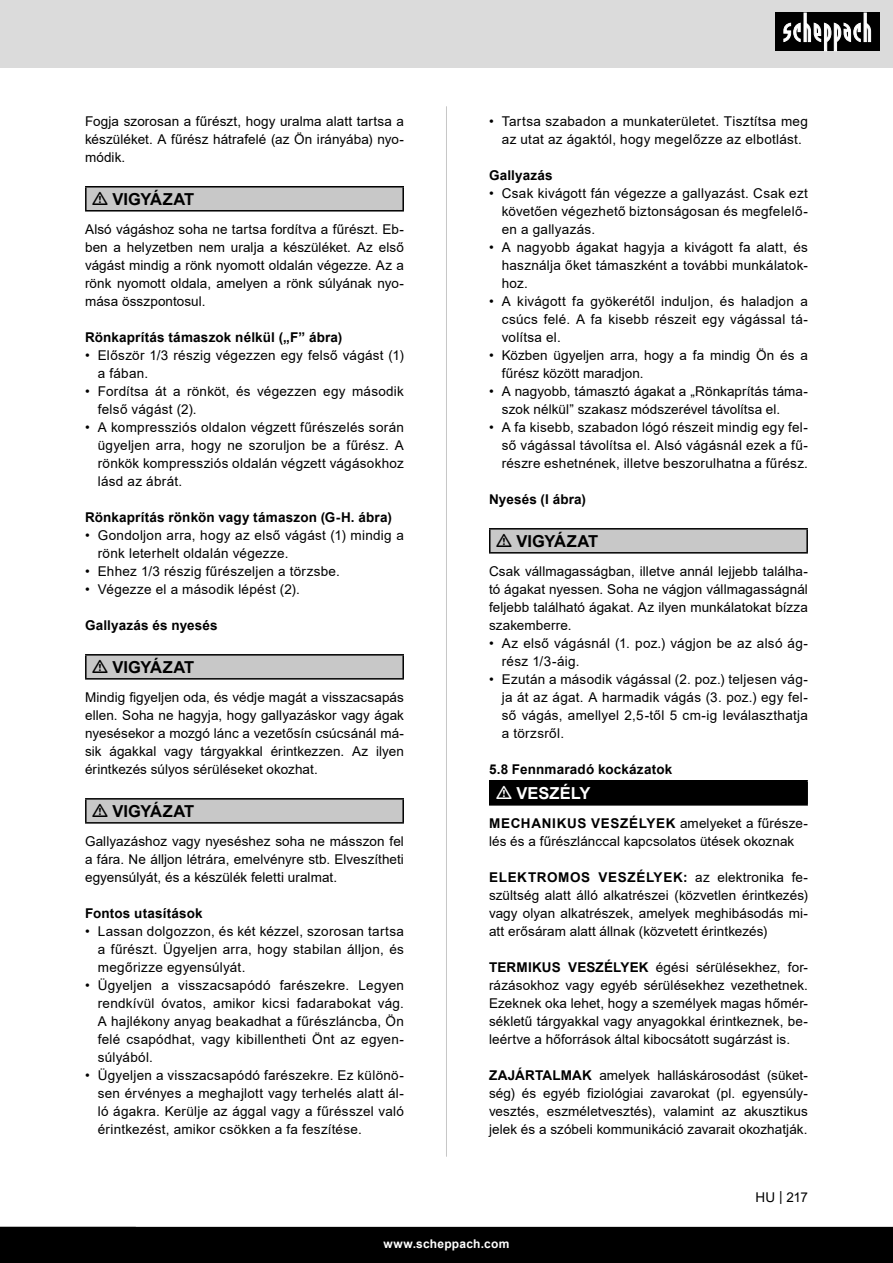
<style>
.page{position:relative;width:893px;height:1263px;background:#fff}
.page>*{position:absolute;margin:0;border:0;box-sizing:border-box;transform-origin:0 0}
.t1{font:700 16.5px "Arial";letter-spacing:.005em;color:#000}
.t2{font:700 16.5px "Arial";letter-spacing:.005em;color:#fff}
.t3{font:13.5px/18px "Arial";letter-spacing:.015em;color:#000;text-align:justify}
.t4{font:700 13.5px "Arial";letter-spacing:.015em;color:#000}
.t5{font:700 12px "Arial";letter-spacing:.02em;color:#fff}
.s1{font-weight:700}
</style>
<div class="page">
<div style="left:0;top:0;width:893px;height:67px;background:#dbdbdb"></div>
<div style="left:0;top:1227px;width:893px;height:36px;background:#000"></div>
<div style="left:775px;top:13px;width:105px;height:38px;background:#000"></div>
<svg style="left:783px;top:13px;width:88px;height:38px"></svg>
<hr style="left:446px;top:106px;width:1px;height:1051px;background:#c7c7c7">
<div style="left:490px;top:529px;width:317px;height:24px;background:#c8c8c8"></div>
<hr style="left:489px;top:528px;width:319px;height:2px;background:#000">
<svg style="left:489px;top:530px;width:1px;height:22px"></svg>
<hr style="left:806px;top:530px;width:2px;height:22px;background:#000">
<hr style="left:489px;top:552px;width:319px;height:2px;background:#000">
<div style="left:490px;top:781px;width:317px;height:24px;background:#000"></div>
<hr style="left:489px;top:780px;width:319px;height:2px;background:#000">
<svg style="left:489px;top:782px;width:1px;height:22px"></svg>
<hr style="left:806px;top:782px;width:2px;height:22px;background:#000">
<hr style="left:489px;top:804px;width:319px;height:2px;background:#000">
<div style="left:86px;top:187px;width:317px;height:24px;background:#c8c8c8"></div>
<hr style="left:85px;top:186px;width:319px;height:2px;background:#000">
<hr style="left:85px;top:188px;width:2px;height:22px;background:#000">
<hr style="left:402px;top:188px;width:2px;height:22px;background:#000">
<hr style="left:85px;top:210px;width:319px;height:2px;background:#000">
<div style="left:86px;top:655px;width:317px;height:24px;background:#c8c8c8"></div>
<hr style="left:85px;top:654px;width:319px;height:2px;background:#000">
<hr style="left:85px;top:656px;width:2px;height:22px;background:#000">
<hr style="left:402px;top:656px;width:2px;height:22px;background:#000">
<hr style="left:85px;top:678px;width:319px;height:2px;background:#000">
<div style="left:86px;top:799px;width:317px;height:24px;background:#c8c8c8"></div>
<hr style="left:85px;top:798px;width:319px;height:2px;background:#000">
<hr style="left:85px;top:800px;width:2px;height:22px;background:#000">
<hr style="left:402px;top:800px;width:2px;height:22px;background:#000">
<hr style="left:85px;top:822px;width:319px;height:2px;background:#000">
<p class="t3" style="left:85px;top:112px;width:320px">Fogja szorosan a fűrészt, hogy uralma alatt tartsa a készüléket. A fűrész hátrafelé (az Ön irányába) nyo&shy;módik.</p>
<p class="t1" style="left:112px;top:187px;width:83px">VIGYÁZAT</p>
<p class="t3" style="left:85px;top:220px;width:320px">Alsó vágáshoz soha ne tartsa fordítva a fűrészt. Eb&shy;ben a helyzetben nem uralja a készüléket. Az első vágást mindig a rönk nyomott oldalán végezze. Az a rönk nyomott oldala, amelyen a rönk súlyának nyo&shy;mása összpontosul.</p>
<p class="t4" style="left:85px;top:328px;width:259px">Rönkaprítás támaszok nélkül („F” ábra)</p>
<p class="t3" style="left:98px;top:346px;width:308px;text-indent:-13px">• Először 1/3 részig végezzen egy felső vágást (1) a fában.</p>
<p class="t3" style="left:98px;top:382px;width:308px;text-indent:-13px">• Fordítsa át a rönköt, és végezzen egy második felső vágást (2).</p>
<p class="t3" style="left:98px;top:418px;width:308px;text-indent:-13px">• A kompressziós oldalon végzett fűrészelés során ügyeljen arra, hogy ne szoruljon be a fűrész. A rönkök kompressziós oldalán végzett vágásokhoz lásd az ábrát.</p>
<p class="t4" style="left:85px;top:508px;width:308px">Rönkaprítás rönkön vagy támaszon (G-H. ábra)</p>
<p class="t3" style="left:98px;top:526px;width:308px;text-indent:-13px">• Gondoljon arra, hogy az első vágást (1) mindig a rönk leterhelt oldalán végezze.</p>
<p class="t3" style="left:85px;top:562px;width:256px">• Ehhez 1/3 részig fűrészeljen a törzsbe.</p>
<p class="t3" style="left:85px;top:580px;width:216px">• Végezze el a második lépést (2).</p>
<p class="t4" style="left:85px;top:616px;width:134px">Gallyazás és nyesés</p>
<p class="t1" style="left:112px;top:655px;width:83px">VIGYÁZAT</p>
<p class="t3" style="left:85px;top:688px;width:320px">Mindig figyeljen oda, és védje magát a visszacsapás ellen. Soha ne hagyja, hogy gallyazáskor vagy ágak nyesésekor a mozgó lánc a vezetősín csúcsánál má&shy;sik ágakkal vagy tárgyakkal érintkezzen. Az ilyen érintkezés súlyos sérüléseket okozhat.</p>
<p class="t1" style="left:112px;top:799px;width:83px">VIGYÁZAT</p>
<p class="t3" style="left:85px;top:832px;width:320px">Gallyazáshoz vagy nyeséshez soha ne másszon fel a fára. Ne álljon létrára, emelvényre stb. Elveszítheti egyensúlyát, és a készülék feletti uralmat.</p>
<p class="t4" style="left:85px;top:904px;width:119px">Fontos utasítások</p>
<p class="t3" style="left:98px;top:922px;width:308px;text-indent:-13px">• Lassan dolgozzon, és két kézzel, szorosan tartsa a fűrészt. Ügyeljen arra, hogy stabilan álljon, és megőrizze egyensúlyát.</p>
<p class="t3" style="left:98px;top:976px;width:308px;text-indent:-13px">• Ügyeljen a visszacsapódó farészekre. Legyen rendkívül óvatos, amikor kicsi fadarabokat vág.<br>A hajlékony anyag beakadhat a fűrészláncba, Ön felé csapódhat, vagy kibillentheti Önt az egyen&shy;súlyából.</p>
<p class="t3" style="left:98px;top:1066px;width:308px;text-indent:-13px">• Ügyeljen a visszacsapódó farészekre. Ez különö&shy;sen érvényes a meghajlott vagy terhelés alatt ál&shy;ló ágakra. Kerülje az ággal vagy a fűrésszel való érintkezést, amikor csökken a fa feszítése.</p>
<p class="t3" style="left:489px;top:112px;width:320px;text-align:center">• Tartsa szabadon a munkaterületet. Tisztítsa meg az utat az ágaktól, hogy megelőzze az elbotlást.</p>
<p class="t4" style="left:489px;top:166px;width:65px">Gallyazás</p>
<p class="t3" style="left:502px;top:184px;width:308px;text-indent:-13px">• Csak kivágott fán végezze a gallyazást. Csak ezt követően végezhető biztonságosan és megfelelő&shy;en a gallyazás.</p>
<p class="t3" style="left:502px;top:238px;width:308px;text-indent:-13px">• A nagyobb ágakat hagyja a kivágott fa alatt, és használja őket támaszként a további munkálatok&shy;hoz.</p>
<p class="t3" style="left:502px;top:292px;width:308px;text-indent:-13px">• A kivágott fa gyökerétől induljon, és haladjon a csúcs felé. A fa kisebb részeit egy vágással tá&shy;volítsa el.</p>
<p class="t3" style="left:502px;top:346px;width:308px;text-indent:-13px">• Közben ügyeljen arra, hogy a fa mindig Ön és a fűrész között maradjon.</p>
<p class="t3" style="left:502px;top:382px;width:308px;text-indent:-13px">• A nagyobb, támasztó ágakat a „Rönkaprítás táma&shy;szok nélkül” szakasz módszerével távolítsa el.</p>
<p class="t3" style="left:502px;top:418px;width:308px;text-indent:-13px">• A fa kisebb, szabadon lógó részeit mindig egy fel&shy;ső vágással távolítsa el. Alsó vágásnál ezek a fű&shy;részre eshetnének, illetve beszorulhatna a fűrész.</p>
<p class="t4" style="left:489px;top:490px;width:99px">Nyesés (I ábra)</p>
<p class="t1" style="left:516px;top:529px;width:83px">VIGYÁZAT</p>
<p class="t3" style="left:489px;top:562px;width:320px">Csak vállmagasságban, illetve annál lejjebb találha&shy;tó ágakat nyessen. Soha ne vágjon vállmagasságnál feljebb található ágakat. Az ilyen munkálatokat bízza szakemberre.</p>
<p class="t3" style="left:502px;top:634px;width:308px;text-indent:-13px">• Az első vágásnál (1. poz.) vágjon be az alsó ág&shy;rész 1/3-áig.</p>
<p class="t3" style="left:502px;top:670px;width:308px;text-indent:-13px">• Ezután a második vágással (2. poz.) teljesen vág&shy;ja át az ágat. A harmadik vágás (3. poz.) egy fel&shy;ső vágás, amellyel 2,5-től 5 cm-ig leválaszthatja a törzsről.</p>
<p class="t4" style="left:489px;top:760px;width:185px">5.8 Fennmaradó kockázatok</p>
<p class="t2" style="left:516px;top:781px;width:76px">VESZÉLY</p>
<p class="t3" style="left:489px;top:814px;width:320px"><span class="s1">MECHANIKUS VESZÉLYEK</span> amelyeket a fűrésze&shy;lés és a fűrészlánccal kapcsolatos ütések okoznak</p>
<p class="t3" style="left:489px;top:868px;width:320px"><span class="s1">ELEKTROMOS VESZÉLYEK:</span> az elektronika fe&shy;szültség alatt álló alkatrészei (közvetlen érintkezés) vagy olyan alkatrészek, amelyek meghibásodás mi&shy;att erősáram alatt állnak (közvetett érintkezés)</p>
<p class="t3" style="left:489px;top:958px;width:320px"><span class="s1">TERMIKUS VESZÉLYEK</span> égési sérülésekhez, for&shy;rázásokhoz vagy egyéb sérülésekhez vezethetnek.<br>Ezeknek oka lehet, hogy a személyek magas hőmér&shy;sékletű tárgyakkal vagy anyagokkal érintkeznek, be&shy;leértve a hőforrások által kibocsátott sugárzást is.</p>
<p class="t3" style="left:489px;top:1066px;width:320px"><span class="s1">ZAJÁRTALMAK</span> amelyek halláskárosodást (süket&shy;ség) és egyéb fiziológiai zavarokat (pl. egyensúly&shy;vesztés, eszméletvesztés), valamint az akusztikus jelek és a szóbeli kommunikáció zavarait okozhatják.</p>
<p class="t3" style="left:756px;top:1188px;width:54px">HU | 217</p>
<p class="t5" style="left:384px;top:1235px;width:127px">www.scheppach.com</p>
</div>
